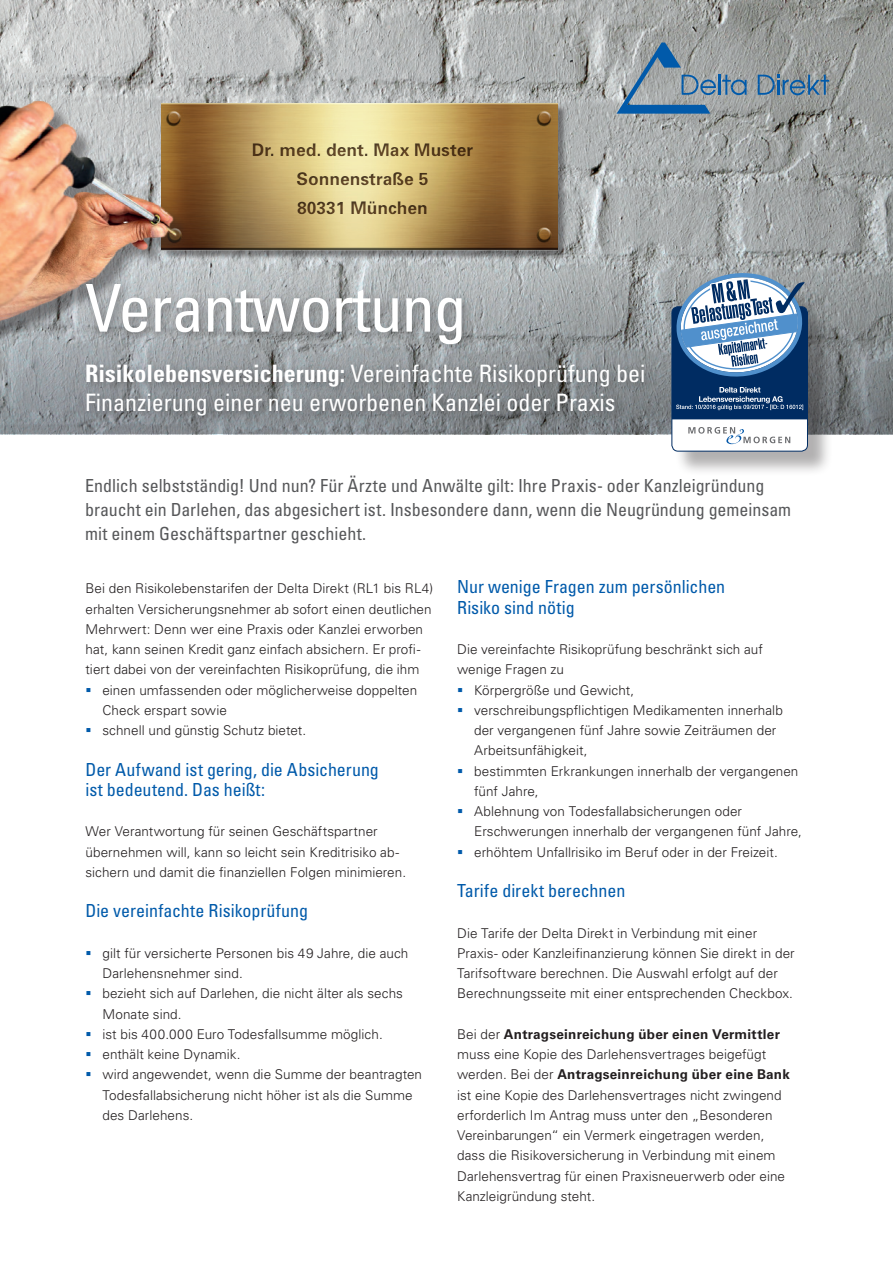
<style>
.page{position:relative;width:893px;height:1263px;background:#fff}
.page>*{position:absolute;margin:0;border:0;box-sizing:border-box;transform-origin:0 0}
.t1{font:condensed 66px "Univers LT Std";letter-spacing:-.015em;color:#fff}
.t2{font:condensed 24px/28.5px "Univers LT Std";color:#fff}
.t3{font:condensed 18px/24px "Univers LT Std";color:#57585a}
.t4{font:condensed 18px/20.2px "Univers LT Std";color:#015aaa}
.t5{font:700 17.4px/29.1px "Univers";color:#684021;text-align:center}
.t6{font:300 13.5px/20.2px "Univers LT Std";letter-spacing:.005em;color:#231f20}
.s1{font-weight:700}
.s2{color:#015aaa}
</style>
<div class="page">
<img style="left:0;top:0;width:893px;height:435px">
<img style="left:194px;top:104px;width:363px;height:114px">
<div style="left:210px;top:106px;width:299px;height:145px;background:#231f20;opacity:.75"></div>
<img style="left:0;top:75px;width:190px;height:143px">
<svg style="left:0;top:218px;width:893px;height:216px;background:#9f9890"></svg>
<div style="left:80px;top:358px;width:576px;height:69px;background:#231f20;opacity:.4"></div>
<hr style="left:718px;top:75px;width:2px;height:20px;background:#015aaa">
<svg style="left:722px;top:75px;width:25px;height:20px"></svg>
<svg style="left:758px;top:75px;width:71px;height:20px"></svg>
<svg style="left:617px;top:43px;width:99px;height:71px;background:#8097a9"></svg>
<div style="left:81px;top:278px;width:393px;height:78px;background:#231f20;opacity:.4"></div>
<div style="left:674px;top:276px;width:159px;height:201px;background:#231f20;opacity:.35"></div>
<div style="left:672px;top:307px;width:135px;height:144px;background:#fff;border-radius:6px"></div>
<div style="left:671px;top:306px;width:137px;height:146px;border:1px solid #002c62;border-radius:6px"></div>
<svg style="left:688px;top:427px;width:102px;height:17px"></svg>
<svg style="left:672px;top:273px;width:135px;height:146px"></svg>
<p class="t5" style="left:252px;top:135px;width:223px">Dr. med. dent. Max Muster<br>Sonnenstraße 5<br>80331 München</p>
<h1 class="t1" style="left:85px;top:266px;width:383px">Verantwortung</h1>
<h2 class="t2" style="left:85px;top:359px;width:562px"><span class="s1">Risikolebensversicherung:</span> Vereinfachte Risikoprüfung bei<br>Finanzierung einer neu erworbenen Kanzlei oder Praxis</h2>
<h3 class="t3" style="left:85px;top:473px;width:708px">Endlich selbstständig! Und nun? Für Ärzte und Anwälte gilt: Ihre Praxis- oder Kanzleigründung braucht ein Darlehen, das abgesichert ist. Insbesondere dann, wenn die Neugründung gemeinsam mit einem Geschäftspartner geschieht.</h3>
<p class="t6" style="left:85px;top:578px;width:349px">Bei den Risikolebenstarifen der Delta Direkt (RL1 bis RL4) erhalten Versicherungsnehmer ab sofort einen deutlichen Mehrwert: Denn wer eine Praxis oder Kanzlei erworben hat, kann seinen Kredit ganz einfach absichern. Er profi&shy;tiert dabei von der vereinfachten Risikoprüfung, die ihm</p>
<p class="t6" style="left:102px;top:680px;width:316px;text-indent:-17px"><span class="s2">▪</span> einen umfassenden oder möglicherweise doppelten<br>Check erspart sowie</p>
<p class="t6" style="left:85px;top:720px;width:222px"><span class="s2">▪</span> schnell und günstig Schutz bietet.</p>
<h3 class="t4" style="left:85px;top:759px;width:295px">Der Aufwand ist gering, die Absicherung ist bedeutend. Das heißt:</h3>
<p class="t6" style="left:85px;top:821px;width:322px">Wer Verantwortung für seinen Geschäftspartner übernehmen will, kann so leicht sein Kreditrisiko ab&shy;sichern und damit die finanziellen Folgen minimieren.</p>
<h3 class="t4" style="left:85px;top:901px;width:224px">Die vereinfachte Risikoprüfung</h3>
<p class="t6" style="left:102px;top:943px;width:307px;text-indent:-17px"><span class="s2">▪</span> gilt für versicherte Personen bis 49 Jahre, die auch<br>Darlehensnehmer sind.</p>
<p class="t6" style="left:102px;top:983px;width:302px;text-indent:-17px"><span class="s2">▪</span> bezieht sich auf Darlehen, die nicht älter als sechs<br>Monate sind.</p>
<p class="t6" style="left:85px;top:1024px;width:299px"><span class="s2">▪</span> ist bis 400.000 Euro Todesfallsumme möglich.</p>
<p class="t6" style="left:85px;top:1044px;width:157px"><span class="s2">▪</span> enthält keine Dynamik.</p>
<p class="t6" style="left:102px;top:1064px;width:321px;text-indent:-17px"><span class="s2">▪</span> wird angewendet, wenn die Summe der beantragten<br>Todesfallabsicherung nicht höher ist als die Summe des Darlehens.</p>
<h3 class="t4" style="left:457px;top:577px;width:270px">Nur wenige Fragen zum persönlichen<br>Risiko sind nötig</h3>
<p class="t6" style="left:457px;top:639px;width:307px">Die vereinfachte Risikoprüfung beschränkt sich auf wenige Fragen zu</p>
<p class="t6" style="left:457px;top:680px;width:179px"><span class="s2">▪</span> Körpergröße und Gewicht,</p>
<p class="t6" style="left:474px;top:700px;width:310px;text-indent:-17px"><span class="s2">▪</span> verschreibungspflichtigen Medikamenten innerhalb der vergangenen fünf Jahre sowie Zeiträumen der<br>Arbeitsunfähigkeit,</p>
<p class="t6" style="left:474px;top:761px;width:326px;text-indent:-17px"><span class="s2">▪</span> bestimmten Erkrankungen innerhalb der vergangenen fünf Jahre,</p>
<p class="t6" style="left:474px;top:801px;width:329px;text-indent:-17px"><span class="s2">▪</span> Ablehnung von Todesfallabsicherungen oder<br>Erschwerungen innerhalb der vergangenen fünf Jahre,</p>
<p class="t6" style="left:457px;top:842px;width:322px"><span class="s2">▪</span> erhöhtem Unfallrisiko im Beruf oder in der Freizeit.</p>
<h3 class="t4" style="left:457px;top:880px;width:170px">Tarife direkt berechnen</h3>
<p class="t6" style="left:457px;top:923px;width:339px">Die Tarife der Delta Direkt in Verbindung mit einer Praxis- oder Kanzleifinanzierung können Sie direkt in der Tarifsoftware berechnen. Die Auswahl erfolgt auf der Berechnungsseite mit einer entsprechenden Checkbox.</p>
<p class="t6" style="left:457px;top:1024px;width:334px">Bei der <span class="s1">Antragseinreichung über einen Vermittler </span>muss eine Kopie des Darlehensvertrages beigefügt werden. Bei der <span class="s1">Antragseinreichung über eine Bank </span>ist eine Kopie des Darlehensvertrages nicht zwingend erforderlich Im Antrag muss unter den „Besonderen Vereinbarungen“ ein Vermerk eingetragen werden, dass die Risikoversicherung in Verbindung mit einem Darlehensvertrag für einen Praxisneuerwerb oder eine Kanzleigründung steht.</p>
</div>
